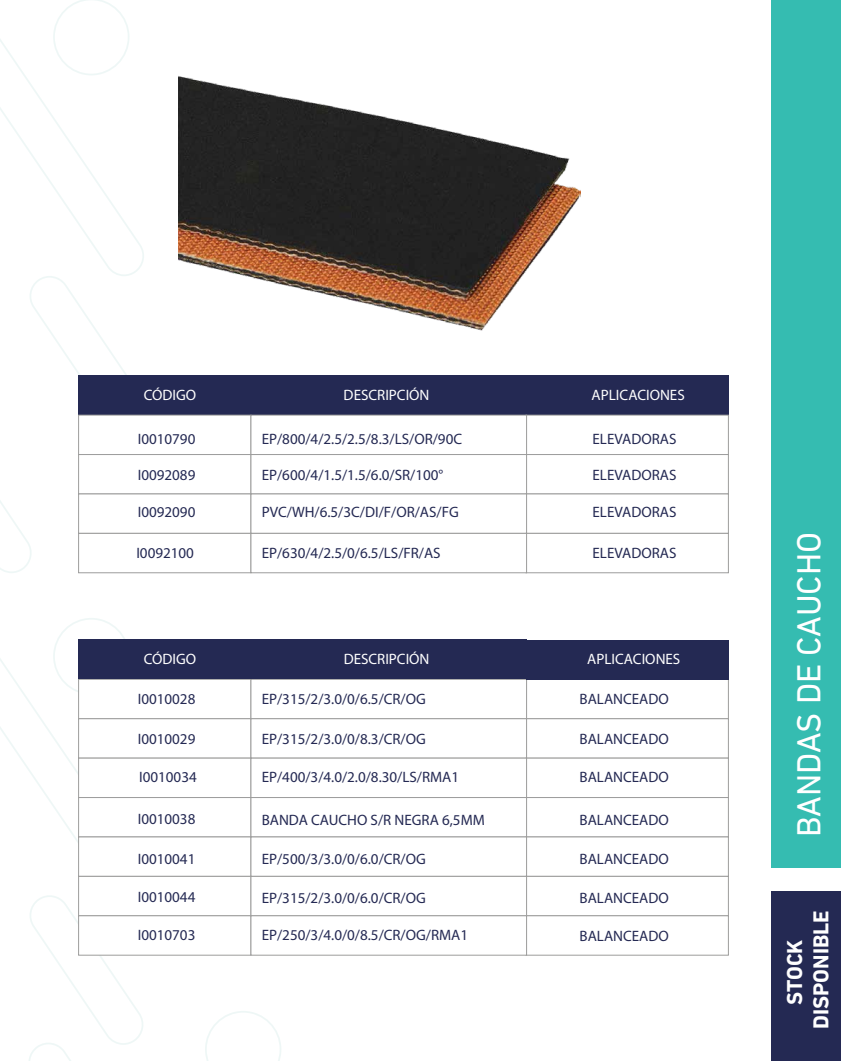
<style>
.page{position:relative;width:841px;height:1061px;background:#fff}
.page>*{position:absolute;margin:0;border:0;box-sizing:border-box;transform-origin:0 0}
.t1{font:34px "DIN Next LT Pro";color:#fff}
.t2{font:700 22px/26.4px "DIN Next LT Pro";color:#fff;text-align:center}
.t3{font:15.1px "Myriad Pro";color:#242953}
.t4{font:15.1px "Myriad Pro";color:#fff}
</style>
<div class="page">
<svg style="left:0;top:276px;width:127px;height:297px"></svg>
<svg style="left:0;top:39px;width:144px;height:237px"></svg>
<svg style="left:53px;top:0;width:77px;height:75px"></svg>
<svg style="left:53px;top:618px;width:72px;height:74px"></svg>
<svg style="left:0;top:711px;width:281px;height:349px"></svg>
<div style="left:771px;top:0;width:70px;height:867px;background:#35bcb1"></div>
<div style="left:771px;top:891px;width:70px;height:169px;background:#242953"></div>
<img style="left:179px;top:76px;width:402px;height:255px">
<div style="left:526px;top:375px;width:202px;height:40px;background:#242953"></div>
<div style="left:79px;top:375px;width:172px;height:40px;background:#242953"></div>
<div style="left:251px;top:375px;width:276px;height:40px;background:#242953"></div>
<div style="left:526px;top:415px;width:203px;height:39px;background:#fff;border:1px solid #9d9d9c"></div>
<div style="left:78px;top:415px;width:173px;height:39px;background:#fff;border:1px solid #9d9d9c"></div>
<div style="left:251px;top:415px;width:276px;height:39px;background:#fff;border:1px solid #9d9d9c"></div>
<div style="left:526px;top:454px;width:203px;height:40px;background:#fff;border:1px solid #9d9d9c"></div>
<div style="left:78px;top:454px;width:173px;height:40px;background:#fff;border:1px solid #9d9d9c"></div>
<div style="left:251px;top:454px;width:276px;height:40px;background:#fff;border:1px solid #9d9d9c"></div>
<div style="left:526px;top:494px;width:203px;height:39px;background:#fff;border:1px solid #9d9d9c"></div>
<div style="left:78px;top:494px;width:173px;height:39px;background:#fff;border:1px solid #9d9d9c"></div>
<div style="left:251px;top:494px;width:276px;height:39px;background:#fff;border:1px solid #9d9d9c"></div>
<div style="left:526px;top:533px;width:203px;height:40px;background:#fff;border:1px solid #9d9d9c"></div>
<div style="left:78px;top:533px;width:173px;height:40px;background:#fff;border:1px solid #9d9d9c"></div>
<div style="left:251px;top:533px;width:276px;height:40px;background:#fff;border:1px solid #9d9d9c"></div>
<div style="left:78px;top:679px;width:173px;height:39px;background:#fff;border:1px solid #9d9d9c"></div>
<div style="left:251px;top:679px;width:276px;height:39px;background:#fff;border:1px solid #9d9d9c"></div>
<div style="left:526px;top:639px;width:202px;height:40px;background:#242953"></div>
<div style="left:79px;top:639px;width:172px;height:40px;background:#242953"></div>
<div style="left:251px;top:639px;width:276px;height:40px;background:#242953"></div>
<div style="left:526px;top:718px;width:203px;height:40px;background:#fff;border:1px solid #9d9d9c"></div>
<div style="left:78px;top:718px;width:173px;height:40px;background:#fff;border:1px solid #9d9d9c"></div>
<div style="left:251px;top:718px;width:276px;height:40px;background:#fff;border:1px solid #9d9d9c"></div>
<div style="left:526px;top:758px;width:203px;height:39px;background:#fff;border:1px solid #9d9d9c"></div>
<div style="left:78px;top:758px;width:173px;height:39px;background:#fff;border:1px solid #9d9d9c"></div>
<div style="left:251px;top:758px;width:276px;height:39px;background:#fff;border:1px solid #9d9d9c"></div>
<div style="left:526px;top:797px;width:203px;height:40px;background:#fff;border:1px solid #9d9d9c"></div>
<div style="left:78px;top:797px;width:173px;height:40px;background:#fff;border:1px solid #9d9d9c"></div>
<div style="left:251px;top:797px;width:276px;height:40px;background:#fff;border:1px solid #9d9d9c"></div>
<div style="left:526px;top:836px;width:203px;height:40px;background:#fff;border:1px solid #9d9d9c"></div>
<div style="left:78px;top:836px;width:173px;height:40px;background:#fff;border:1px solid #9d9d9c"></div>
<div style="left:251px;top:836px;width:276px;height:40px;background:#fff;border:1px solid #9d9d9c"></div>
<div style="left:526px;top:876px;width:203px;height:39px;background:#fff;border:1px solid #9d9d9c"></div>
<div style="left:78px;top:876px;width:173px;height:39px;background:#fff;border:1px solid #9d9d9c"></div>
<div style="left:251px;top:876px;width:276px;height:39px;background:#fff;border:1px solid #9d9d9c"></div>
<div style="left:526px;top:915px;width:203px;height:40px;background:#fff;border:1px solid #9d9d9c"></div>
<div style="left:78px;top:915px;width:173px;height:40px;background:#fff;border:1px solid #9d9d9c"></div>
<div style="left:251px;top:915px;width:276px;height:40px;background:#fff;border:1px solid #9d9d9c"></div>
<p class="t4" style="left:144px;top:385px;width:54px">CÓDIGO</p>
<p class="t4" style="left:592px;top:385px;width:95px">APLICACIONES</p>
<p class="t3" style="left:138px;top:429px;width:59px">I0010790</p>
<p class="t3" style="left:593px;top:429px;width:86px">ELEVADORAS</p>
<p class="t3" style="left:593px;top:466px;width:86px">ELEVADORAS</p>
<p class="t3" style="left:593px;top:502px;width:86px">ELEVADORAS</p>
<p class="t3" style="left:593px;top:543px;width:86px">ELEVADORAS</p>
<p class="t4" style="left:344px;top:385px;width:87px">DESCRIPCIÓN</p>
<p class="t3" style="left:262px;top:429px;width:202px">EP/800/4/2.5/2.5/8.3/LS/OR/90C</p>
<p class="t3" style="left:262px;top:465px;width:183px">EP/600/4/1.5/1.5/6.0/SR/100°</p>
<p class="t3" style="left:262px;top:502px;width:199px">PVC/WH/6.5/3C/DI/F/OR/AS/FG</p>
<p class="t3" style="left:262px;top:543px;width:181px">EP/630/4/2.5/0/6.5/LS/FR/AS</p>
<p class="t3" style="left:138px;top:465px;width:59px">I0092089</p>
<p class="t3" style="left:138px;top:502px;width:59px">I0092090</p>
<p class="t3" style="left:136px;top:543px;width:59px">I0092100</p>
<p class="t4" style="left:144px;top:649px;width:54px">CÓDIGO</p>
<p class="t4" style="left:344px;top:649px;width:87px">DESCRIPCIÓN</p>
<p class="t4" style="left:587px;top:649px;width:95px">APLICACIONES</p>
<p class="t3" style="left:262px;top:689px;width:166px">EP/315/2/3.0/0/6.5/CR/OG</p>
<p class="t3" style="left:580px;top:689px;width:91px">BALANCEADO</p>
<p class="t3" style="left:580px;top:729px;width:91px">BALANCEADO</p>
<p class="t3" style="left:580px;top:768px;width:91px">BALANCEADO</p>
<p class="t3" style="left:580px;top:810px;width:91px">BALANCEADO</p>
<p class="t3" style="left:580px;top:849px;width:91px">BALANCEADO</p>
<p class="t3" style="left:580px;top:888px;width:91px">BALANCEADO</p>
<p class="t3" style="left:580px;top:926px;width:91px">BALANCEADO</p>
<p class="t3" style="left:138px;top:689px;width:59px">I0010028</p>
<p class="t3" style="left:138px;top:729px;width:59px">I0010029</p>
<p class="t3" style="left:139px;top:767px;width:59px">I0010034</p>
<p class="t3" style="left:138px;top:810px;width:59px">I0010038</p>
<p class="t3" style="left:138px;top:849px;width:59px">I0010041</p>
<p class="t3" style="left:138px;top:887px;width:59px">I0010044</p>
<p class="t3" style="left:138px;top:925px;width:59px">I0010703</p>
<p class="t3" style="left:262px;top:729px;width:166px">EP/315/2/3.0/0/8.3/CR/OG</p>
<p class="t3" style="left:262px;top:768px;width:199px">EP/400/3/4.0/2.0/8.30/LS/RMA1</p>
<p class="t3" style="left:262px;top:810px;width:225px">BANDA CAUCHO S/R NEGRA 6,5MM</p>
<p class="t3" style="left:262px;top:849px;width:166px">EP/500/3/3.0/0/6.0/CR/OG</p>
<p class="t3" style="left:262px;top:888px;width:166px">EP/315/2/3.0/0/6.0/CR/OG</p>
<p class="t3" style="left:262px;top:925px;width:208px">EP/250/3/4.0/0/8.5/CR/OG/RMA1</p>
<h1 class="t1" style="left:789px;top:837px;width:306px;rotate:-90deg">BANDAS DE CAUCHO</h1>
<h2 class="t2" style="left:781px;top:1028px;width:120px;rotate:-90deg">STOCK<br>DISPONIBLE</h2>
</div>
